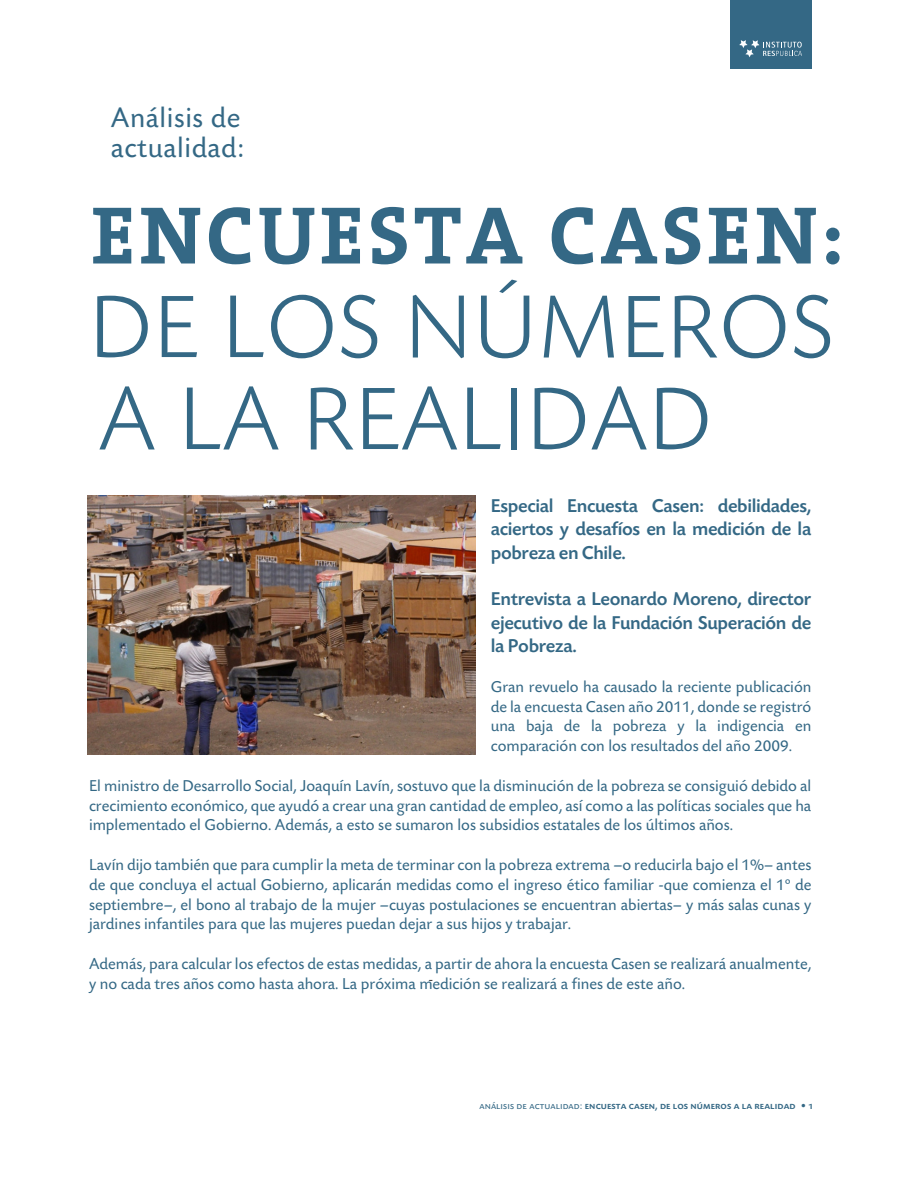
<style>
.page{position:relative;width:918px;height:1188px;background:#fff}
.page>*{position:absolute;margin:0;border:0;box-sizing:border-box;transform-origin:0 0}
.t1{font:93px/91.9px "Today SB Caps Lig";letter-spacing:.01em;color:#346885}
.t2{font:700 82.5px "The Serif";letter-spacing:.045em;color:#346885}
.t3{font:29.25px/30px "Today SB";letter-spacing:.02em;color:#346885}
.t4{font:500 19.5px/23.4px "Today SB";letter-spacing:-.02em;color:#346885;text-align:justify}
.t5{font:16.5px/19.8px "Today SB";color:#346885;text-align:justify}
.t6{font:300 15px "Today SB";color:#000}
.t7{font:10.5px "Today SB Caps Med";letter-spacing:.01em;color:#346885}
.s1{font-family:"Today SB Caps"}
.s2{font-family:"Today SB";font-weight:300}
</style>
<div class="page">
<div style="left:730px;top:0;width:81px;height:69px;background:#346885"></div>
<svg style="left:739px;top:40px;width:63px;height:17px"></svg>
<img style="left:88px;top:496px;width:388px;height:258px">
<h3 class="t3" style="left:111px;top:103px;width:135px">Análisis de actualidad:</h3>
<h2 class="t2" style="left:91px;top:166px;width:754px">ENCUESTA CASEN:</h2>
<h1 class="t1" style="left:89px;top:285px;width:747px">DE LOS NÚMEROS<br>A LA REALIDAD</h1>
<p class="t4" style="left:491px;top:495px;width:322px">Especial Encuesta Casen: debilidades, aciertos y desafíos en la medición de la pobreza en Chile.</p>
<p class="t4" style="left:491px;top:588px;width:322px">Entrevista a Leonardo Moreno, director ejecutivo de la Fundación Superación de la Pobreza.</p>
<p class="t5" style="left:491px;top:677px;width:322px">Gran revuelo ha causado la reciente publicación de la encuesta Casen año 2011, donde se registró una baja de la pobreza y la indigencia en comparación con los resultados del año 2009.</p>
<p class="t5" style="left:89px;top:776px;width:724px">El ministro de Desarrollo Social, Joaquín Lavín, sostuvo que la disminución de la pobreza se consiguió debido al crecimiento económico, que ayudó a crear una gran cantidad de empleo, así como a las políticas sociales que ha implementado el Gobierno. Además, a esto se sumaron los subsidios estatales de los últimos años.</p>
<p class="t5" style="left:89px;top:855px;width:724px">Lavín dijo también que para cumplir la meta de terminar con la pobreza extrema –o reducirla bajo el 1%– antes de que concluya el actual Gobierno, aplicarán medidas como el ingreso ético familiar -que comienza el 1º de septiembre–, el bono al trabajo de la mujer –cuyas postulaciones se encuentran abiertas– y más salas cunas y jardines infantiles para que las mujeres puedan dejar a sus hijos y trabajar.</p>
<p class="t5" style="left:89px;top:954px;width:724px">Además, para calcular los efectos de estas medidas, a partir de ahora la encuesta Casen se realizará anualmente, y no cada tres años como hasta ahora. La próxima medición se realizará a fines de este año.</p>
<p class="t6" style="left:429px;top:971px;width:6px">-</p>
<p class="t7" style="left:479px;top:1100px;width:334px"><span class="s1">análisis de actualidad:</span> encuesta casen, de los números a la realidad <span class="s2">•</span> 1</p>
</div>
